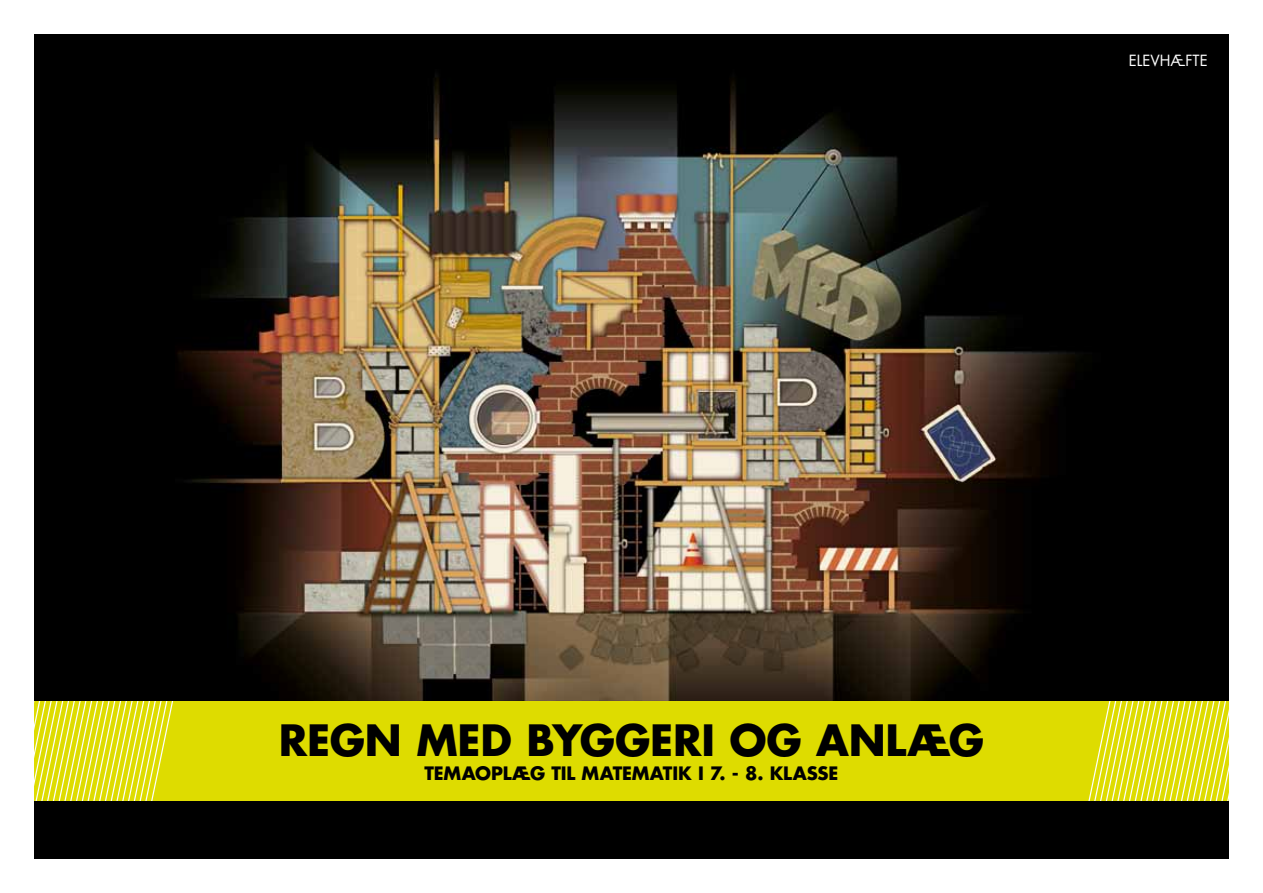
<style>
.page{position:relative;width:1263px;height:893px;background:#fff}
.page>*{position:absolute;margin:0;border:0;box-sizing:border-box;transform-origin:0 0}
.t1{font:700 42px "Futura";letter-spacing:-.005em;color:#000}
.t2{font:700 18px "Futura";color:#000}
.t3{font:15px "Futura";color:#fff}
</style>
<div class="page">
<div style="left:34px;top:34px;width:1195px;height:825px;background:#000"></div>
<img style="left:124px;top:75px;width:1015px;height:627px">
<div style="left:34px;top:702px;width:1195px;height:99px;background:#dedc00"></div>
<svg style="left:1088px;top:702px;width:141px;height:99px"></svg>
<svg style="left:34px;top:702px;width:139px;height:99px"></svg>
<p class="t3" style="left:1129px;top:50px;width:17px">ELEVH</p>
<p class="t3" style="left:1170px;top:50px;width:23px">ÆFTE</p>
<h1 class="t1" style="left:279px;top:711px;width:700px">REGN MED BYGGERI OG ANLÆG</h1>
<p class="t2" style="left:424px;top:761px;width:416px">TEMAO PLÆG TIL MATEMATIK I 7. - 8. KLASSE</p>
</div>
